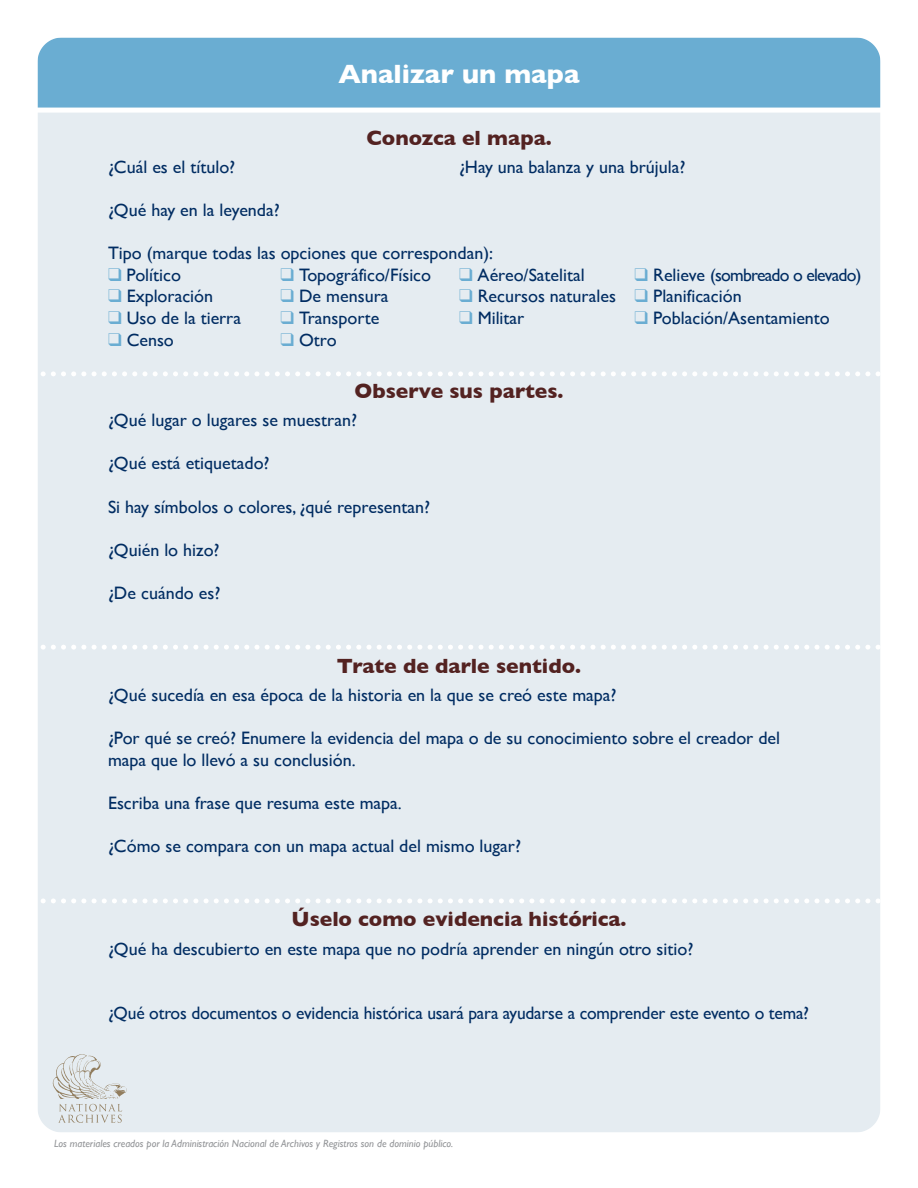
<style>
.page{position:relative;width:918px;height:1188px;background:#fff}
.page>*{position:absolute;margin:0;border:0;box-sizing:border-box;transform-origin:0 0}
.t1{font:700 27px "Gill Sans";color:#fff}
.t2{font:700 21px "Gill Sans";color:#532221}
.t3{font:18px/21.6px "Gill Sans";color:#002c62}
.t4{font:18px "Gill Sans";letter-spacing:-.04em;color:#002c62}
.t5{font:italic 10.5px "Gill Sans";color:#939598}
.s1{color:#6aadd2}
</style>
<div class="page">
<div style="left:34px;top:27px;width:862px;height:1143px;background:#e5ecf1;border-radius:27px"></div>
<div style="left:0;top:25px;width:918px;height:86px;background:#6aadd2;border-radius:27px"></div>
<div style="left:29px;top:108px;width:889px;height:5px;background:#fff"></div>
<svg style="left:53px;top:1054px;width:74px;height:69px"></svg>
<div style="left:0;top:0;width:918px;height:1170px;border:38px solid #fff"></div>
<svg style="left:13px;top:371px;width:903px;height:5px"></svg>
<svg style="left:13px;top:645px;width:903px;height:5px"></svg>
<svg style="left:13px;top:898px;width:903px;height:5px"></svg>
<h2 class="t1" style="left:338px;top:53px;width:243px">Analizar un mapa</h2>
<h3 class="t2" style="left:366px;top:121px;width:187px">Conozca el mapa.</h3>
<p class="t3" style="left:108px;top:156px;width:129px">¿Cuál es el título?</p>
<p class="t3" style="left:459px;top:156px;width:228px">¿Hay una balanza y una brújula?</p>
<p class="t3" style="left:108px;top:199px;width:173px">¿Qué hay en la leyenda?</p>
<p class="t3" style="left:108px;top:242px;width:387px">Tipo (marque todas las opciones que correspondan):</p>
<p class="t3" style="left:108px;top:264px;width:74px"><span class="s1">❑</span> Político</p>
<p class="t3" style="left:281px;top:264px;width:152px"><span class="s1">❑</span> Topográfico/Físico</p>
<p class="t3" style="left:459px;top:264px;width:127px"><span class="s1">❑</span> Aéreo/Satelital</p>
<p class="t4" style="left:634px;top:264px;width:229px"><span class="s1">❑</span> Relieve (sombreado o elevado)</p>
<p class="t3" style="left:108px;top:285px;width:107px"><span class="s1">❑</span> Exploración</p>
<p class="t3" style="left:280px;top:285px;width:110px"><span class="s1">❑</span> De mensura</p>
<p class="t3" style="left:459px;top:285px;width:158px"><span class="s1">❑</span> Recursos naturales</p>
<p class="t3" style="left:635px;top:285px;width:109px"><span class="s1">❑</span> Planificación</p>
<p class="t3" style="left:108px;top:307px;width:135px"><span class="s1">❑</span> Uso de la tierra</p>
<p class="t3" style="left:281px;top:307px;width:101px"><span class="s1">❑</span> Transporte</p>
<p class="t3" style="left:459px;top:307px;width:67px"><span class="s1">❑</span> Militar</p>
<p class="t3" style="left:635px;top:307px;width:197px"><span class="s1">❑</span> Población/Asentamiento</p>
<p class="t3" style="left:108px;top:329px;width:67px"><span class="s1">❑</span> Censo</p>
<p class="t3" style="left:281px;top:329px;width:58px"><span class="s1">❑</span> Otro</p>
<h3 class="t2" style="left:354px;top:374px;width:211px">Observe sus partes.</h3>
<p class="t3" style="left:108px;top:409px;width:251px">¿Qué lugar o lugares se muestran?</p>
<p class="t3" style="left:108px;top:452px;width:163px">¿Qué está etiquetado?</p>
<p class="t3" style="left:108px;top:496px;width:324px">Si hay símbolos o colores, ¿qué representan?</p>
<p class="t3" style="left:108px;top:539px;width:113px">¿Quién lo hizo?</p>
<p class="t3" style="left:108px;top:582px;width:114px">¿De cuándo es?</p>
<h3 class="t2" style="left:337px;top:649px;width:246px">Trate de darle sentido.</h3>
<p class="t3" style="left:108px;top:684px;width:510px">¿Qué sucedía en esa época de la historia en la que se creó este mapa?</p>
<p class="t3" style="left:108px;top:727px;width:674px">¿Por qué se creó? Enumere la evidencia del mapa o de su conocimiento sobre el creador del mapa que lo llevó a su conclusión.</p>
<p class="t3" style="left:108px;top:792px;width:295px">Escriba una frase que resuma este mapa.</p>
<p class="t3" style="left:108px;top:835px;width:415px">¿Cómo se compara con un mapa actual del mismo lugar?</p>
<h3 class="t2" style="left:292px;top:902px;width:336px">Úselo como evidencia histórica.</h3>
<p class="t3" style="left:108px;top:937px;width:587px">¿Qué ha descubierto en este mapa que no podría aprender en ningún otro sitio?</p>
<p class="t3" style="left:108px;top:1002px;width:703px">¿Qué otros documentos o evidencia histórica usará para ayudarse a comprender este evento o tema?</p>
<p class="t5" style="left:54px;top:1138px;width:401px">Los materiales creados por la Administración Nacional de Archivos y Registros son de dominio público.</p>
</div>
